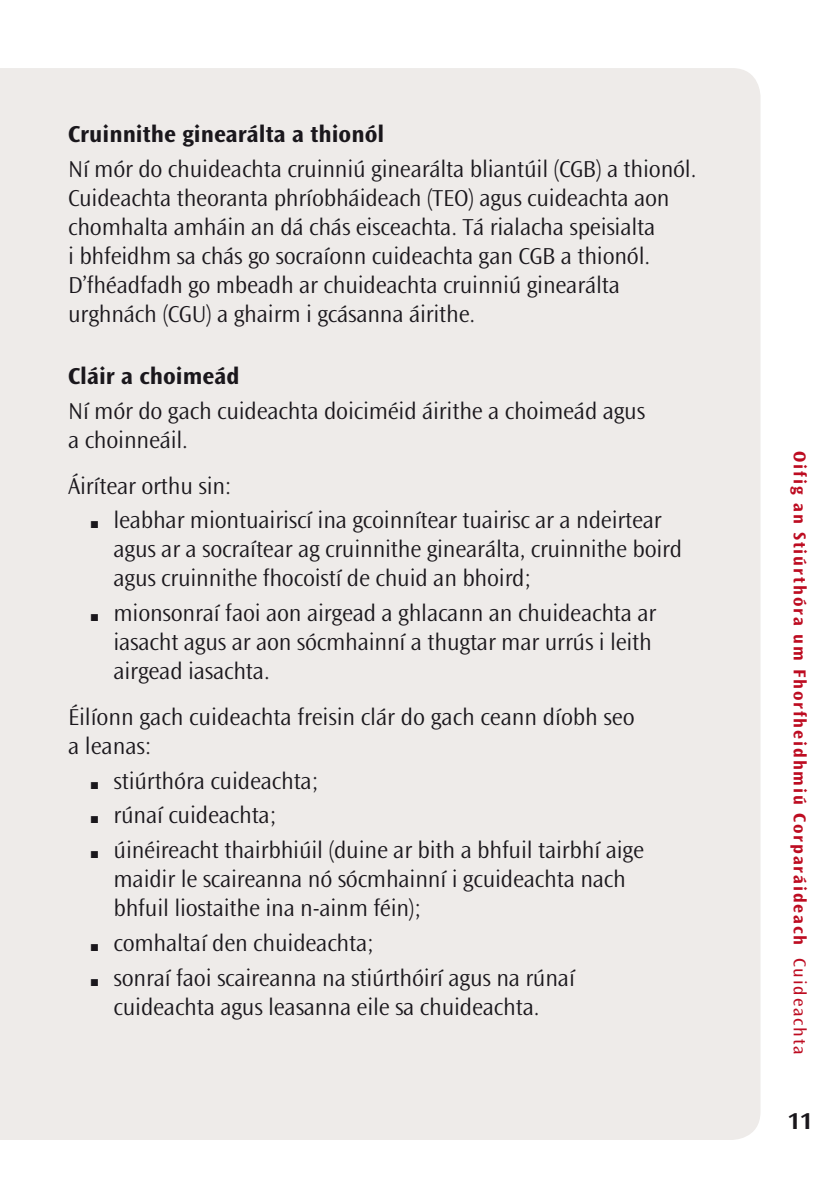
<style>
.page{position:relative;width:840px;height:1191px;background:#fff}
.page>*{position:absolute;margin:0;border:0;box-sizing:border-box;transform-origin:0 0}
.Bodytext__3{font:300 24px/29px "Ocean Sans Std";letter-spacing:-.01em;color:#1a171c}
.Bodytext__1{font:300 24px/29px "Ocean Sans Std";letter-spacing:-.005em;color:#1a171c}
.Head_00{font:700 24px "Ocean Sans Std";color:#1a171c}
.t1{font:700 18px "Ocean Sans Std";letter-spacing:.1em;color:#bd0c21}
.s1{font-weight:400}
</style>
<div class="page">
<div style="left:0;top:68px;width:760px;height:1072px;background:#eeebe9"></div>
<p class="Head_00" style="left:68px;top:121px;width:317px">Cruinnithe ginearálta a thionól</p>
<p class="Bodytext__3" style="left:68px;top:155px;width:629px">Ní mór do chuideachta cruinniú ginearálta bliantúil (CGB) a thionól.<br>Cuideachta theoranta phríobháideach (TEO) agus cuideachta aon chomhalta amháin an dá chás eisceachta. Tá rialacha speisialta<br>i bhfeidhm sa chás go socraíonn cuideachta gan CGB a thionól.<br>D’fhéadfadh go mbeadh ar chuideachta cruinniú ginearálta urghnách (CGU) a ghairm i gcásanna áirithe.</p>
<p class="Head_00" style="left:68px;top:362px;width:173px">Cláir a choimeád</p>
<p class="Bodytext__3" style="left:68px;top:396px;width:578px">Ní mór do gach cuideachta doiciméid áirithe a choimeád agus a choinneáil.</p>
<p class="Bodytext__1" style="left:68px;top:471px;width:165px">Áirítear orthu sin:</p>
<p class="Bodytext__3" style="left:113px;top:506px;width:570px;text-indent:-23px">■ leabhar miontuairiscí ina gcoinnítear tuairisc ar a ndeirtear agus ar a socraítear ag cruinnithe ginearálta, cruinnithe boird agus cruinnithe fhocoistí de chuid an bhoird;</p>
<p class="Bodytext__3" style="left:113px;top:599px;width:544px;text-indent:-23px">■ mionsonraí faoi aon airgead a ghlacann an chuideachta ar iasacht agus ar aon sócmhainní a thugtar mar urrús i leith airgead iasachta.</p>
<p class="Bodytext__1" style="left:68px;top:703px;width:568px">Éilíonn gach cuideachta freisin clár do gach ceann díobh seo a leanas:</p>
<p class="Bodytext__3" style="left:91px;top:766px;width:229px">■ stiúrthóra cuideachta;</p>
<p class="Bodytext__3" style="left:91px;top:801px;width:187px">■ rúnaí cuideachta;</p>
<p class="Bodytext__3" style="left:113px;top:836px;width:531px;text-indent:-23px">■ úinéireacht thairbhiúil (duine ar bith a bhfuil tairbhí aige maidir le scaireanna nó sócmhainní i gcuideachta nach bhfuil liostaithe ina n-ainm féin);</p>
<p class="Bodytext__3" style="left:91px;top:928px;width:284px">■ comhaltaí den chuideachta;</p>
<p class="Bodytext__3" style="left:91px;top:963px;width:485px;text-align:center">■ sonraí faoi scaireanna na stiúrthóirí agus na rúnaí cuideachta agus leasanna eile sa chuideachta.</p>
<p class="t1" style="left:809px;top:451px;width:605px;rotate:90deg">Oifig an Stiúrthóra um Fhorfheidhmiú Corparáideach <span class="s1">Cuideachta</span></p>
<p class="Head_00" style="left:787px;top:1107px;width:26px">11</p>
</div>
